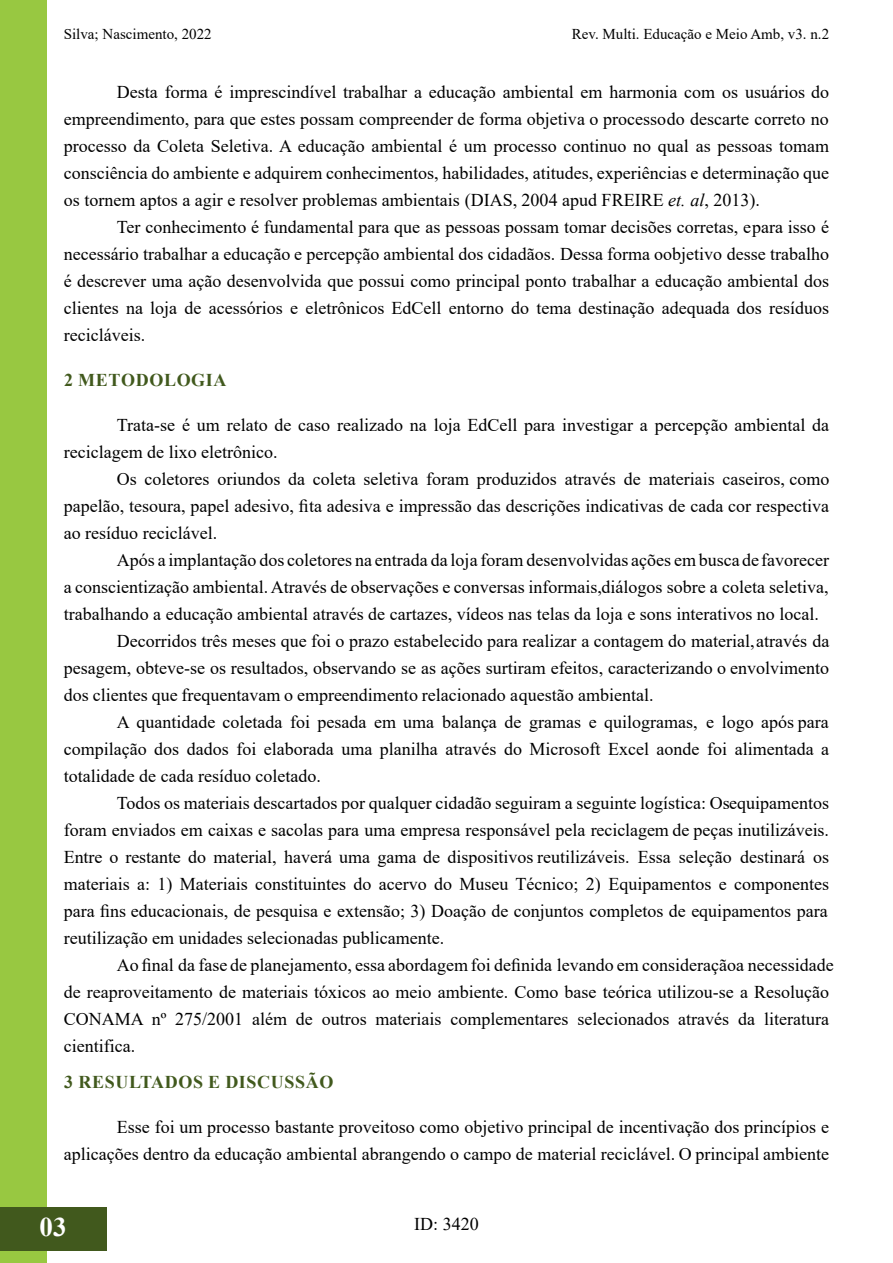
<style>
.page{position:relative;width:893px;height:1263px;background:#fff}
.page>*{position:absolute;margin:0;border:0;box-sizing:border-box;transform-origin:0 0}
.t1{font:700 27px "Times New Roman";color:#fff}
.t2{font:18px/27px "Times New Roman";color:#000;text-align:justify}
.t3{font:700 18px "Times New Roman";letter-spacing:.035em;color:#41591d}
.t4{font:15px "Times New Roman";color:#000}
.s1{font-style:italic}
</style>
<div class="page">
<div style="left:0;top:1px;width:47px;height:1262px;background:#98c841"></div>
<div style="left:0;top:1207px;width:106px;height:43px;background:#41591d"></div>
<p class="t4" style="left:64px;top:24px;width:149px">Silva; Nascimento, 2022</p>
<p class="t4" style="left:572px;top:24px;width:259px">Rev. Multi. Educação e Meio Amb, v3. n.2</p>
<p class="t2" style="left:64px;top:77px;width:767px;text-indent:53px">Desta forma é imprescindível trabalhar a educação ambiental em harmonia com os usuários do empreendimento, para que estes possam compreender de forma objetiva o processodo descarte correto no processo da Coleta Seletiva. A educação ambiental é um processo continuo no qual as pessoas tomam consciência do ambiente e adquirem conhecimentos, habilidades, atitudes, experiências e determinação que os tornem aptos a agir e resolver problemas ambientais (DIAS, 2004 apud FREIRE <span class="s1">et. al</span>, 2013).</p>
<p class="t2" style="left:64px;top:212px;width:767px;text-indent:53px">Ter conhecimento é fundamental para que as pessoas possam tomar decisões corretas, epara isso é necessário trabalhar a educação e percepção ambiental dos cidadãos. Dessa forma oobjetivo desse trabalho é descrever uma ação desenvolvida que possui como principal ponto trabalhar a educação ambiental dos clientes na loja de acessórios e eletrônicos EdCell entorno do tema destinação adequada dos resíduos recicláveis.</p>
<p class="t3" style="left:64px;top:367px;width:164px">2 METODOLOGIA</p>
<p class="t2" style="left:64px;top:410px;width:767px;text-indent:53px">Trata-se é um relato de caso realizado na loja EdCell para investigar a percepção ambiental da reciclagem de lixo eletrônico.</p>
<p class="t2" style="left:64px;top:464px;width:767px;text-indent:53px">Os coletores oriundos da coleta seletiva foram produzidos através de materiais caseiros, como papelão, tesoura, papel adesivo, fita adesiva e impressão das descrições indicativas de cada cor respectiva ao resíduo reciclável.</p>
<p class="t2" style="left:117px;top:545px;width:714px">Após a implantação dos coletores na entrada da loja foram desenvolvidas ações em busca de favorecer</p>
<p class="t2" style="left:64px;top:572px;width:766px">a conscientização ambiental.Através de observações e conversas informais,diálogos sobre a coleta seletiva,</p>
<p class="t2" style="left:64px;top:599px;width:757px">trabalhando a educação ambiental através de cartazes, vídeos nas telas da loja e sons interativos no local.</p>
<p class="t2" style="left:117px;top:626px;width:714px">Decorridos três meses que foi o prazo estabelecido para realizar a contagem do material,através da</p>
<p class="t2" style="left:64px;top:653px;width:767px">pesagem, obteve-se os resultados, observando se as ações surtiram efeitos, caracterizando o envolvimento</p>
<p class="t2" style="left:64px;top:680px;width:591px">dos clientes que frequentavam o empreendimento relacionado aquestão ambiental.</p>
<p class="t2" style="left:117px;top:707px;width:713px">A quantidade coletada foi pesada em uma balança de gramas e quilogramas, e logo após para</p>
<p class="t2" style="left:64px;top:734px;width:767px">compilação dos dados foi elaborada uma planilha através do Microsoft Excel aonde foi alimentada a</p>
<p class="t2" style="left:64px;top:761px;width:259px">totalidade de cada resíduo coletado.</p>
<p class="t2" style="left:117px;top:788px;width:714px">Todos os materiais descartados por qualquer cidadão seguiram a seguinte logística: Osequipamentos</p>
<p class="t2" style="left:64px;top:815px;width:767px">foram enviados em caixas e sacolas para uma empresa responsável pela reciclagem de peças inutilizáveis.</p>
<p class="t2" style="left:64px;top:842px;width:767px">Entre o restante do material, haverá uma gama de dispositivos reutilizáveis. Essa seleção destinará os</p>
<p class="t2" style="left:64px;top:869px;width:767px">materiais a: 1) Materiais constituintes do acervo do Museu Técnico; 2) Equipamentos e componentes</p>
<p class="t2" style="left:64px;top:896px;width:765px">para fins educacionais, de pesquisa e extensão; 3) Doação de conjuntos completos de equipamentos para</p>
<p class="t2" style="left:64px;top:923px;width:382px">reutilização em unidades selecionadas publicamente.</p>
<p class="t2" style="left:117px;top:950px;width:718px">Ao final da fase de planejamento, essa abordagem foi definida levando em consideração a necessidade</p>
<p class="t2" style="left:64px;top:977px;width:767px">de reaproveitamento de materiais tóxicos ao meio ambiente. Como base teórica utilizou-se a Resolução</p>
<p class="t2" style="left:64px;top:1004px;width:767px">CONAMA nº 275/2001 além de outros materiais complementares selecionados através da literatura</p>
<p class="t2" style="left:64px;top:1031px;width:73px">cientifica.</p>
<p class="t3" style="left:64px;top:1069px;width:271px">3 RESULTADOS E DISCUSSÃO</p>
<p class="t2" style="left:64px;top:1112px;width:767px;text-align:right">Esse foi um processo bastante proveitoso como objetivo principal de incentivação dos princípios e aplicações dentro da educação ambiental abrangendo o campo de material reciclável. O principal ambiente</p>
<h1 class="t1" style="left:40px;top:1207px;width:29px">03</h1>
<p class="t2" style="left:414px;top:1210px;width:66px">ID: 3420</p>
</div>
